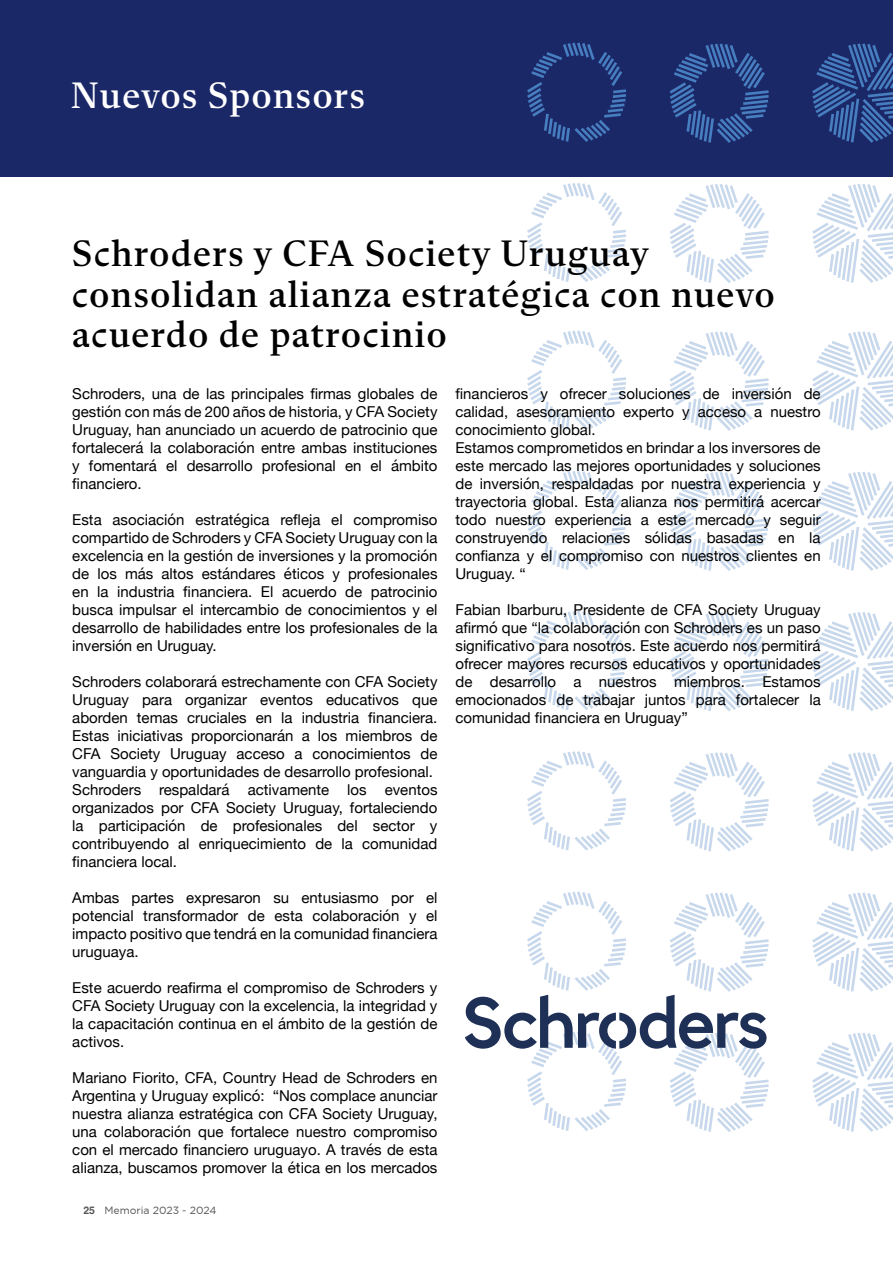
<style>
.page{position:relative;width:893px;height:1263px;background:#fff}
.page>*{position:absolute;margin:0;border:0;box-sizing:border-box;transform-origin:0 0}
.t1{font:500 37.5px/40.5px "Flecha S";letter-spacing:.04em;color:#000}
.t2{font:500 37.5px "Flecha S";letter-spacing:.04em;color:#fff}
.t3{font:15px/18px "Helvetica Neue";color:#000;text-align:justify}
.t4{font:10.5px "Gotham";color:#575756}
.s1{font-family:"Helvetica";font-weight:700}
</style>
<div class="page">
<div style="left:0;top:0;width:893px;height:176px;background:#1b2868"></div>
<svg style="left:527px;top:43px;width:366px;height:100px"></svg>
<svg style="left:527px;top:994px;width:366px;height:138px"></svg>
<svg style="left:527px;top:891px;width:366px;height:101px"></svg>
<svg style="left:527px;top:710px;width:366px;height:142px"></svg>
<svg style="left:527px;top:471px;width:366px;height:239px"></svg>
<svg style="left:527px;top:330px;width:366px;height:101px"></svg>
<svg style="left:507px;top:176px;width:386px;height:107px"></svg>
<svg style="left:465px;top:995px;width:301px;height:54px"></svg>
<h1 class="t2" style="left:71px;top:74px;width:295px">Nuevos Sponsors</h1>
<h1 class="t1" style="left:72px;top:234px;width:704px">Schroders y CFA Society Uruguay consolidan alianza estratégica con nuevo acuerdo de patrocinio</h1>
<p class="t3" style="left:455px;top:386px;width:367px;text-align:left">financieros y ofrecer soluciones de inversión de calidad, asesoramiento experto y acceso a nuestro conocimiento global.<br>Estamos comprometidos en brindar a los inversores de este mercado las mejores oportunidades y soluciones de inversión, respaldadas por nuestra experiencia y trayectoria global. Esta alianza nos permitirá acercar todo nuestro experiencia a este mercado y seguir construyendo relaciones sólidas basadas en la confianza y el compromiso con nuestros clientes en Uruguay. “</p>
<p class="t3" style="left:455px;top:602px;width:367px">Fabian Ibarburu, Presidente de CFA Society Uruguay afirmó que “la colaboración con Schroders es un paso significativo para nosotros. Este acuerdo nos permitirá ofrecer mayores recursos educativos y oportunidades de desarrollo a nuestros miembros. Estamos emocionados de trabajar juntos para fortalecer la comunidad financiera en Uruguay”</p>
<p class="t3" style="left:72px;top:386px;width:367px">Schroders, una de las principales firmas globales de gestión con más de 200 años de historia, y CFA Society Uruguay, han anunciado un acuerdo de patrocinio que fortalecerá la colaboración entre ambas instituciones y fomentará el desarrollo profesional en el ámbito financiero.</p>
<p class="t3" style="left:72px;top:512px;width:367px">Esta asociación estratégica refleja el compromiso compartido de Schroders y CFA Society Uruguay con la excelencia en la gestión de inversiones y la promoción de los más altos estándares éticos y profesionales en la industria financiera. El acuerdo de patrocinio busca impulsar el intercambio de conocimientos y el desarrollo de habilidades entre los profesionales de la inversión en Uruguay.</p>
<p class="t3" style="left:72px;top:674px;width:367px;text-align:left">Schroders colaborará estrechamente con CFA Society Uruguay para organizar eventos educativos que aborden temas cruciales en la industria financiera.<br>Estas iniciativas proporcionarán a los miembros de CFA Society Uruguay acceso a conocimientos de vanguardia y oportunidades de desarrollo profesional.<br>Schroders respaldará activamente los eventos organizados por CFA Society Uruguay, fortaleciendo la participación de profesionales del sector y contribuyendo al enriquecimiento de la comunidad financiera local.</p>
<p class="t3" style="left:72px;top:890px;width:367px">Ambas partes expresaron su entusiasmo por el potencial transformador de esta colaboración y el impacto positivo que tendrá en la comunidad financiera uruguaya.</p>
<p class="t3" style="left:72px;top:980px;width:367px">Este acuerdo reafirma el compromiso de Schroders y CFA Society Uruguay con la excelencia, la integridad y la capacitación continua en el ámbito de la gestión de activos.</p>
<p class="t3" style="left:72px;top:1070px;width:367px">Mariano Fiorito, CFA, Country Head de Schroders en Argentina y Uruguay explicó: “Nos complace anunciar nuestra alianza estratégica con CFA Society Uruguay, una colaboración que fortalece nuestro compromiso con el mercado financiero uruguayo. A través de esta alianza, buscamos promover la ética en los mercados</p>
<p class="t4" style="left:83px;top:1204px;width:135px"><span class="s1">25</span> Memoria 2023 - 2024</p>
</div>
